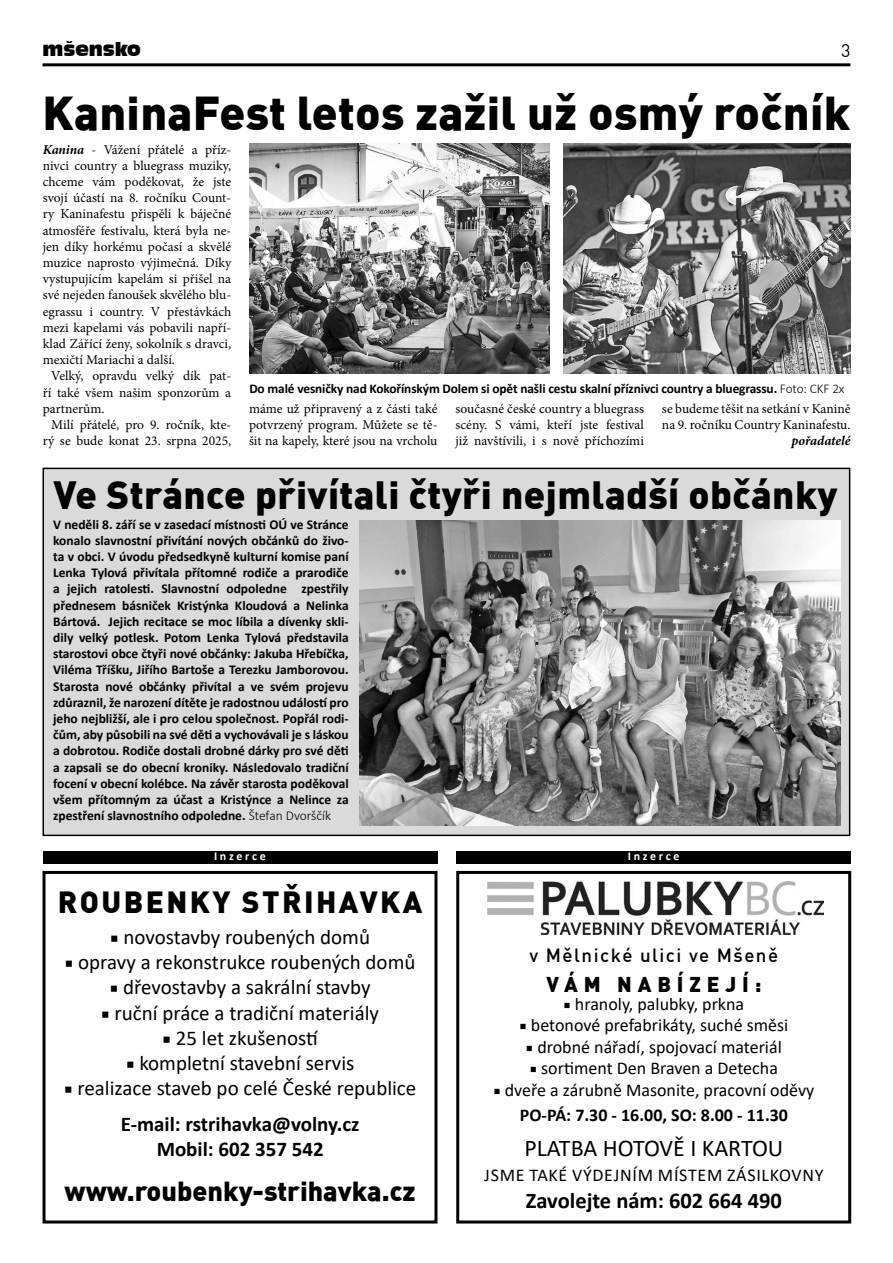
<style>
.page{position:relative;width:893px;height:1263px;background:#fff}
.page>*{position:absolute;margin:0;border:0;box-sizing:border-box;transform-origin:0 0}
.t1{font:900 46.5px "Unient DINCE";letter-spacing:.005em;color:#000}
.t2{font:900 38.55px "Unient DINCE";letter-spacing:.01em;color:#000}
.t3{font:900 30px "Unient DINCE";letter-spacing:.08em;color:#000}
.t4{font:900 27px "Unient DINCE";color:#000}
.t5{font:24px "Calibri";color:#000}
.t6{font:700 22.5px "Calibri";color:#000}
.t7{font:21px/36px "Calibri";color:#000;text-align:center}
.t8{font:700 21px "Calibri";color:#000}
.t9{font:900 21px "Unient DINCE";letter-spacing:.28em;color:#000}
.t10{font:500 18.75px "Unient DINCE";letter-spacing:.08em;color:#000}
.t11{font:18px/25.3px "Calibri";color:#000;text-align:center}
.t12{font:18px "Calibri";letter-spacing:.04em;color:#000}
.t13{font:18px "Incised 901 BT Compact";color:#000}
.t14{font:18px "Unient DINCE";color:#000}
.t15{font:700 13.5px/16.2px "Calibri";color:#000;text-align:justify}
.t16{font:13.5px/16.2px "Minion Pro";color:#000;text-align:justify}
.t17{font:italic 700 13.5px "Minion Pro";letter-spacing:-.005em;color:#000}
.t18{font:700 13.35px "Calibri";letter-spacing:-.01em;color:#000}
.t19{font:700 12px "Calibri";color:#fff}
.s1{font-weight:700;font-style:italic}
.s2{font-weight:300}
.s3{font-family:"Minion Pro"}
.s4{font-weight:700}
</style>
<div class="page">
<hr style="left:43px;top:63px;width:807px;height:3px;background:#000">
<div style="left:43px;top:871px;width:394px;height:352px;border:3px solid #000"></div>
<div style="left:43px;top:851px;width:394px;height:12px;background:#000"></div>
<div style="left:456px;top:871px;width:395px;height:352px;border:3px solid #000"></div>
<img style="left:487px;top:882px;width:336px;height:52px">
<div style="left:456px;top:851px;width:395px;height:12px;background:#000"></div>
<img style="left:563px;top:144px;width:287px;height:229px">
<div style="left:43px;top:468px;width:807px;height:367px;background:#dadada"></div>
<div style="left:43px;top:468px;width:807px;height:368px;border:2px solid #000"></div>
<img style="left:360px;top:520px;width:480px;height:306px">
<img style="left:249px;top:144px;width:301px;height:229px">
<h3 class="t13" style="left:43px;top:39px;width:100px">mšensko</h3>
<h3 class="t14" style="left:841px;top:39px;width:11px">3</h3>
<h1 class="t1" style="left:43px;top:81px;width:809px">KaninaFest letos zažil už osmý ročník</h1>
<p class="t16" style="left:43px;top:141px;width:190px"><span class="s1">Kanina</span> - Vážení přátelé a příz&shy;nivci country a bluegrass muziky, chceme vám poděkovat, že jste svojí účastí na 8. ročníku Count&shy;ry Kaninafestu přispěli k báječné atmosféře festivalu, která byla ne&shy;jen díky horkému počasí a skvělé muzice naprosto výjimečná. Díky vystupujícím kapelám si přišel na své nejeden fanoušek skvělého blu&shy;egrassu i country. V přestávkách mezi kapelami vás pobavili napří&shy;klad Zářící ženy, sokolník s dravci, mexičtí Mariachi a další.</p>
<p class="t16" style="left:43px;top:368px;width:190px;text-indent:9px">Velký, opravdu velký dík pat&shy;ří také všem našim sponzorům a partnerům.</p>
<p class="t16" style="left:43px;top:417px;width:190px;text-align:right">Milí přátelé, pro 9. ročník, kte&shy;rý se bude konat 23. srpna 2025,</p>
<p class="t18" style="left:249px;top:379px;width:597px">Do malé vesničky nad Kokořínským Dolem si opět našli cestu skalní příznivci country a bluegrassu. <span class="s2">Foto: CKF 2x</span></p>
<p class="t16" style="left:249px;top:400px;width:190px">máme už připravený a z části také potvrzený program. Můžete se tě&shy;šit na kapely, které jsou na vrcholu</p>
<p class="t16" style="left:455px;top:400px;width:190px">současné české country a bluegrass scény. S vámi, kteří jste festival již navštívili, i s nově příchozími</p>
<p class="t16" style="left:662px;top:400px;width:190px">se budeme těšit na setkání v Kanině na 9. ročníku Country Kaninafestu.</p>
<p class="t17" style="left:792px;top:431px;width:60px">pořadatelé</p>
<h2 class="t2" style="left:54px;top:468px;width:785px">Ve Stránce přivítali čtyři nejmladší občánky</h2>
<p class="t15" style="left:53px;top:516px;width:297px">V neděli 8. září se v zasedací místnosti OÚ ve Stránce konalo slavnostní přivítání nových občánků do živo&shy;ta v obci. V úvodu předsedkyně kulturní komise paní Lenka Tylová přivítala přítomné rodiče a prarodiče a jejich ratolesti. Slavnostní odpoledne zpestřily přednesem básniček Kristýnka Kloudová a Nelinka Bártová. Jejich recitace se moc líbila a dívenky skli&shy;dily velký potlesk. Potom Lenka Tylová představila starostovi obce čtyři nové občánky: Jakuba Hřebíčka, Viléma Tříšku, Jiřího Bartoše a Terezku Jamborovou.<br>Starosta nové občánky přivítal a ve svém projevu zdůraznil, že narození dítěte je radostnou událostí pro jeho nejbližší, ale i pro celou společnost. Popřál rodi&shy;čům, aby působili na své děti a vychovávali je s láskou a dobrotou. Rodiče dostali drobné dárky pro své děti a zapsali se do obecní kroniky. Následovalo tradiční focení v obecní kolébce. Na závěr starosta poděkoval všem přítomným za účast a Kristýnce a Nelince za zpestření slavnostního odpoledne. <span class="s2">Štefan Dvorščík</span></p>
<p class="t19" style="left:214px;top:848px;width:53px">I n z e r c e</p>
<h3 class="t3" style="left:58px;top:882px;width:366px">ROUBENKY STŘIHAVKA</h3>
<h3 class="t7" style="left:110px;top:918px;width:261px"><span class="s3">■</span> novostavby roubených domů</h3>
<h3 class="t7" style="left:65px;top:944px;width:352px"><span class="s3">■</span> opravy a rekonstrukce roubených domů</h3>
<h3 class="t7" style="left:110px;top:969px;width:262px"><span class="s3">■</span> dřevostavby a sakrální stavby</h3>
<h3 class="t7" style="left:101px;top:994px;width:279px"><span class="s3">■</span> ruční práce a tradiční materiály</h3>
<h3 class="t7" style="left:163px;top:1019px;width:157px"><span class="s3">■</span> 25 let zkušeností</h3>
<h3 class="t7" style="left:126px;top:1044px;width:230px"><span class="s3">■</span> kompletní stavební servis</h3>
<h3 class="t7" style="left:64px;top:1070px;width:354px"><span class="s3">■</span> realizace staveb po celé České republice<br><span class="s4">E-mail: rstrihavka@volny.cz</span></h3>
<h3 class="t8" style="left:157px;top:1134px;width:169px">Mobil: 602 357 542</h3>
<h3 class="t4" style="left:65px;top:1173px;width:353px">www.roubenky-strihavka.cz</h3>
<p class="t19" style="left:628px;top:848px;width:53px">I n z e r c e</p>
<h3 class="t10" style="left:530px;top:943px;width:250px">v Mělnické ulici ve Mšeně</h3>
<h3 class="t9" style="left:546px;top:970px;width:216px">VÁM NABÍZEJÍ:</h3>
<h3 class="t11" style="left:564px;top:990px;width:182px"><span class="s3">■</span> hranoly, palubky, prkna</h3>
<h3 class="t11" style="left:519px;top:1012px;width:270px"><span class="s3">■</span> betonové prefabrikáty, suché směsi</h3>
<h3 class="t11" style="left:526px;top:1033px;width:257px"><span class="s3">■</span> drobné nářadí, spojovací materiál</h3>
<h3 class="t11" style="left:530px;top:1055px;width:250px"><span class="s3">■</span> sortiment Den Braven a Detecha</h3>
<h3 class="t11" style="left:493px;top:1077px;width:322px"><span class="s3">■</span> dveře a zárubně Masonite, pracovní oděvy<br><span class="s4">PO-PÁ: 7.30 - 16.00, SO: 8.00 - 11.30</span></h3>
<h3 class="t5" style="left:524px;top:1131px;width:260px">PLATBA HOTOVĚ I KARTOU</h3>
<h3 class="t12" style="left:484px;top:1163px;width:341px">JSME TAKÉ VÝDEJNÍM MÍSTEM ZÁSILKOVNY</h3>
<h3 class="t6" style="left:526px;top:1185px;width:258px">Zavolejte nám: 602 664 490</h3>
</div>
